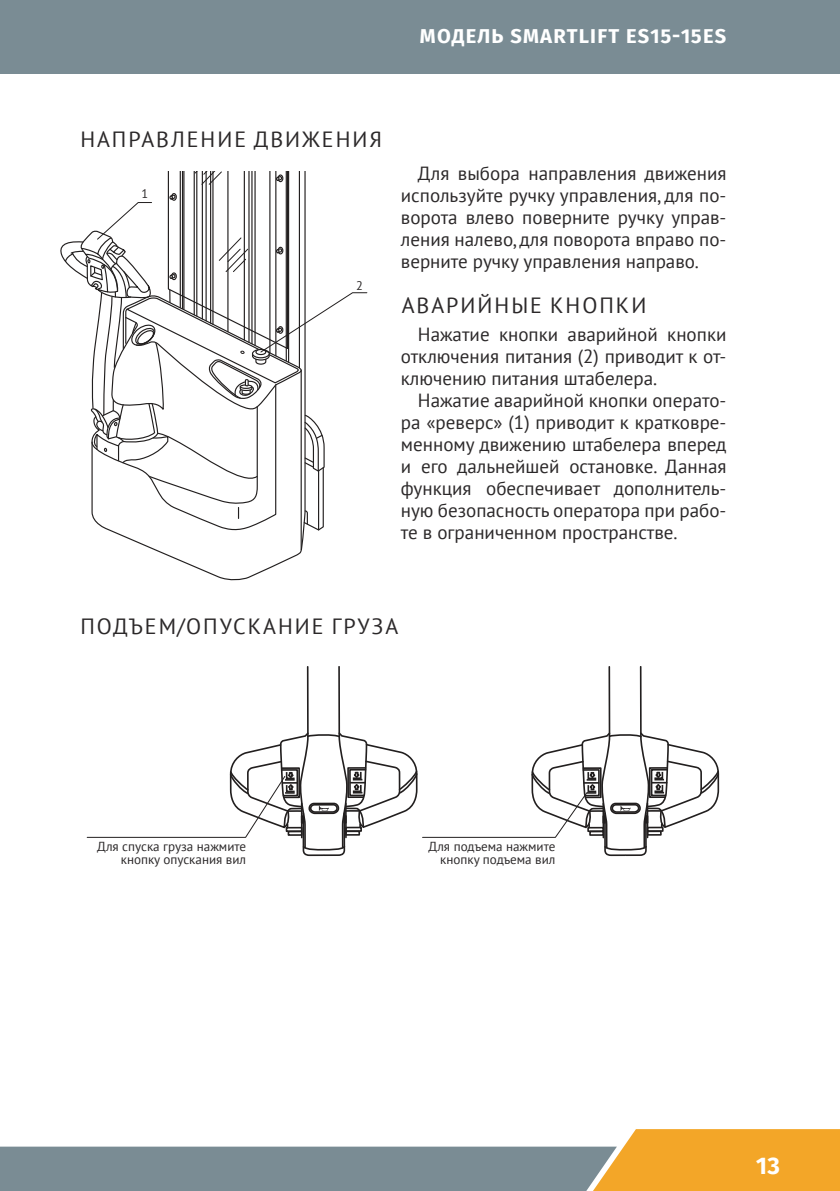
<style>
.page{position:relative;width:840px;height:1191px;background:#fff}
.page>*{position:absolute;margin:0;border:0;box-sizing:border-box;transform-origin:0 0}
.t1{font:700 24px "Fira Sans OT";color:#fff}
.t2{font:22px "PT Sans";letter-spacing:.09em;color:#2b2829}
.t3{font:700 20px "Fira Sans OT";letter-spacing:.06em;color:#fff}
.t4{font:19px/22px "PT Sans";color:#2b2829;text-align:justify}
.t5{font:13px/13px "PT Sans";color:#2b2829;text-align:right}
.t6{font:12.4px "PT Sans";color:#2b2829}
</style>
<div class="page">
<div style="left:0;top:0;width:839px;height:74px;background:#7a8c94"></div>
<svg style="left:0;top:1129px;width:839px;height:62px"></svg>
<svg style="left:86px;top:666px;width:633px;height:191px"></svg>
<svg style="left:110px;top:531px;width:194px;height:50px"></svg>
<svg style="left:60px;top:171px;width:307px;height:360px"></svg>
<p class="t3" style="left:419px;top:22px;width:307px">МОДЕЛЬ SMARTLIFT ES15-15ES</p>
<p class="t2" style="left:80px;top:125px;width:303px">НАПРАВЛЕНИЕ ДВИЖЕНИЯ</p>
<p class="t6" style="left:141px;top:187px;width:8px">1</p>
<p class="t6" style="left:356px;top:279px;width:8px">2</p>
<p class="t4" style="left:400px;top:162px;width:327px;text-indent:17px">Для выбора направления движения используйте ручку управления, для по&shy;ворота влево поверните ручку управ&shy;ления налево, для поворота вправо по&shy;верните ручку управления направо.</p>
<p class="t2" style="left:401px;top:291px;width:246px">АВАРИЙНЫЕ КНОПКИ</p>
<p class="t4" style="left:400px;top:323px;width:327px;text-indent:17px">Нажатие кнопки аварийной кнопки отключения питания (2) приводит к от&shy;ключению питания штабелера.</p>
<p class="t4" style="left:400px;top:389px;width:327px;text-indent:17px">Нажатие аварийной кнопки операто&shy;ра «реверс» (1) приводит к кратковре&shy;менному движению штабелера вперед и его дальнейшей остановке. Данная функция обеспечивает дополнитель&shy;ную безопасность оператора при рабо&shy;те в ограниченном пространстве.</p>
<p class="t2" style="left:80px;top:612px;width:319px">ПОДЪЕМ/ОПУСКАНИЕ ГРУЗА</p>
<p class="t5" style="left:97px;top:839px;width:150px">Для спуска груза нажмите кнопку опускания вил</p>
<p class="t5" style="left:428px;top:839px;width:128px">Для подъема нажмите кнопку подъема вил</p>
<p class="t1" style="left:755px;top:1148px;width:25px">13</p>
</div>
